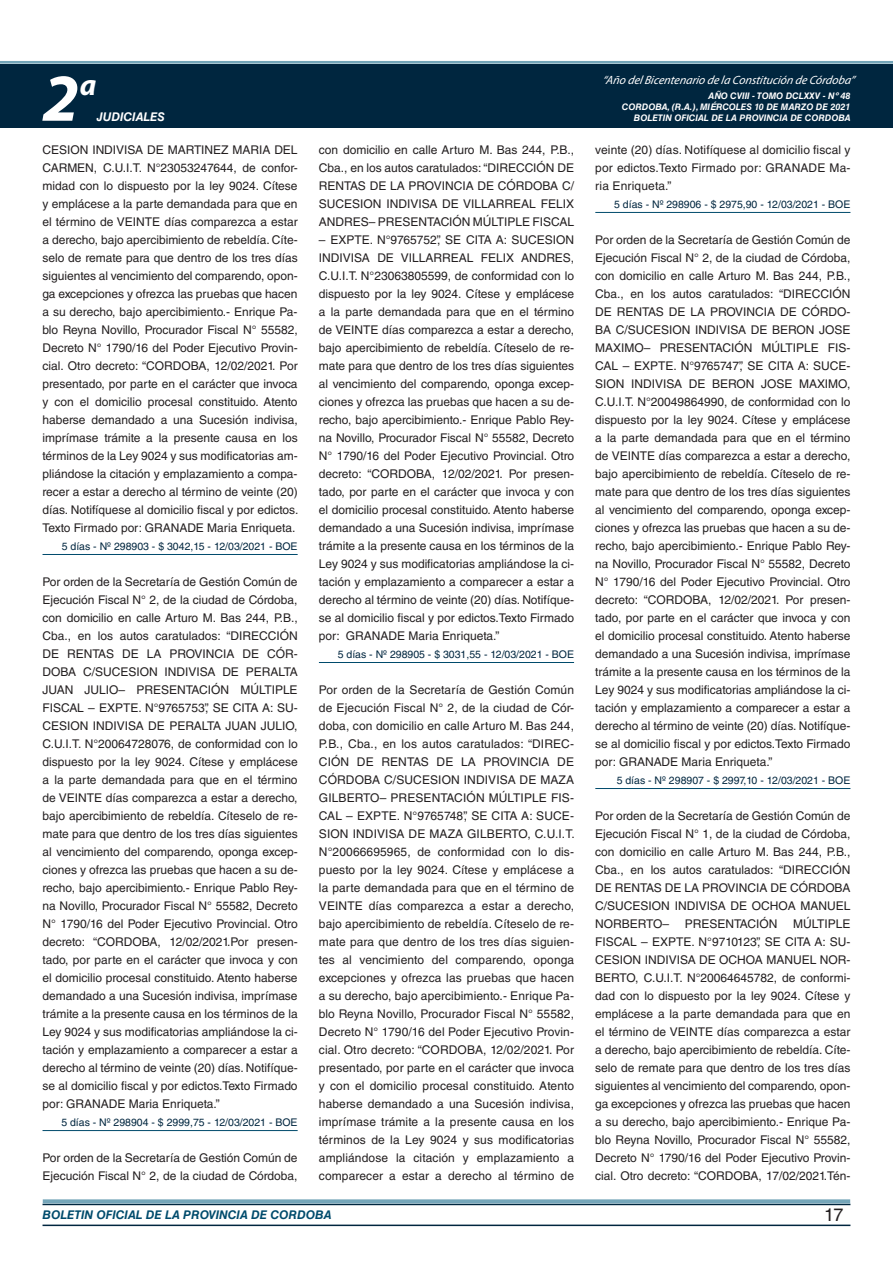
<style>
.page{position:relative;width:893px;height:1263px;background:#fff}
.page>*{position:absolute;margin:0;border:0;box-sizing:border-box;transform-origin:0 0}
.t1{font:italic 700 67.5px "Myriad Pro";color:#fff}
.t2{font:italic 700 30px "Myriad Pro";color:#fff}
.t3{font:18px "Helvetica LT Std";color:#231f20}
.t4{font:12px/18px "Helvetica LT Std";color:#231f20;text-align:justify}
.t5{font:italic 12px "Myriad Pro";color:#fff}
.t6{font:italic 700 12px "Helvetica LT Std";color:#004b6c}
.t7{font:italic 700 12px "Helvetica LT Std";color:#fff}
.t8{font:10.5px "Helvetica LT Std";color:#00263f}
.t9{font:italic 700 9px/10.8px "Helvetica LT Std";color:#fff;text-align:right}
</style>
<div class="page">
<div style="left:0;top:61px;width:893px;height:6px;background:#fff;opacity:.75"></div>
<div style="left:0;top:64px;width:893px;height:64px;background:#00263f"></div>
<hr style="left:43px;top:1224px;width:807px;height:2px;background:#00263f">
<div style="left:42px;top:1198px;width:809px;height:8px;background:#fff;opacity:.75"></div>
<hr style="left:43px;top:554px;width:255px;height:1px;background:#004b6c">
<hr style="left:43px;top:1130px;width:255px;height:1px;background:#004b6c">
<hr style="left:319px;top:662px;width:255px;height:1px;background:#004b6c">
<hr style="left:595px;top:212px;width:255px;height:1px;background:#004b6c">
<hr style="left:595px;top:788px;width:255px;height:1px;background:#004b6c">
<p class="t5" style="left:603px;top:72px;width:254px">“Año delBicentenario de la Constitución de Córdoba”</p>
<h1 class="t1" style="left:43px;top:54px;width:38px">2</h1>
<h2 class="t2" style="left:80px;top:66px;width:18px">a</h2>
<p class="t9" style="left:622px;top:91px;width:230px">AÑO CVIII - TOMO DCLXXV - Nº 48<br>CORDOBA, (R.A.), MIÉRCOLES 10 DE MARZO DE 2021</p>
<p class="t7" style="left:97px;top:110px;width:70px">JUDICIALES</p>
<p class="t9" style="left:634px;top:112px;width:218px">BOLETIN OFICIAL DE LA PROVINCIA DE CORDOBA</p>
<p class="t4" style="left:43px;top:141px;width:257px">CESION INDIVISA DE MARTINEZ MARIA DEL CARMEN, C.U.I.T. N°23053247644, de confor&shy;midad con lo dispuesto por la ley 9024. Cítese y emplácese a la parte demandada para que en el término de VEINTE días comparezca a estar a derecho, bajo apercibimiento de rebeldía. Cíte&shy;selo de remate para que dentro de los tres días siguientes al vencimiento del comparendo, opon&shy;ga excepciones y ofrezca las pruebas que hacen a su derecho, bajo apercibimiento.- Enrique Pa&shy;blo Reyna Novillo, Procurador Fiscal N° 55582, Decreto N° 1790/16 del Poder Ejecutivo Provin&shy;cial. Otro decreto: “CORDOBA, 12/02/2021. Por presentado, por parte en el carácter que invoca y con el domicilio procesal constituido. Atento haberse demandado a una Sucesión indivisa, imprímase trámite a la presente causa en los términos de la Ley 9024 y sus modificatorias am&shy;pliándose la citación y emplazamiento a compa&shy;recer a estar a derecho al término de veinte (20) días. Notifíquese al domicilio fiscal y por edictos.<br>Texto Firmado por: GRANADE Maria Enriqueta.</p>
<p class="t8" style="left:62px;top:540px;width:237px">5 días - Nº 298903 - $ 3042,15 - 12/03/2021 - BOE</p>
<p class="t4" style="left:43px;top:573px;width:257px">Por orden de la Secretaría de Gestión Común de Ejecución Fiscal N° 2, de la ciudad de Córdoba, con domicilio en calle Arturo M. Bas 244, P.B., Cba., en los autos caratulados: “DIRECCIÓN DE RENTAS DE LA PROVINCIA DE CÓR-DOBA C/SUCESION INDIVISA DE PERALTA JUAN JULIO– PRESENTACIÓN MÚLTIPLE FISCAL – EXPTE. N°9765753”, SE CITA A: SU-CESION INDIVISA DE PERALTA JUAN JULIO, C.U.I.T. N°20064728076, de conformidad con lo dispuesto por la ley 9024. Cítese y emplácese a la parte demandada para que en el término de VEINTE días comparezca a estar a derecho, bajo apercibimiento de rebeldía. Cíteselo de re&shy;mate para que dentro de los tres días siguientes al vencimiento del comparendo, oponga excep&shy;ciones y ofrezca las pruebas que hacen a su de&shy;recho, bajo apercibimiento.- Enrique Pablo Rey&shy;na Novillo, Procurador Fiscal N° 55582, Decreto N° 1790/16 del Poder Ejecutivo Provincial. Otro decreto: “CORDOBA, 12/02/2021.Por presen&shy;tado, por parte en el carácter que invoca y con el domicilio procesal constituido. Atento haberse demandado a una Sucesión indivisa, imprímase trámite a la presente causa en los términos de la Ley 9024 y sus modificatorias ampliándose la ci&shy;tación y emplazamiento a comparecer a estar a derecho al término de veinte (20) días. Notifíque&shy;se al domicilio fiscal y por edictos.Texto Firmado por: GRANADE Maria Enriqueta.”</p>
<p class="t8" style="left:61px;top:1116px;width:238px">5 días - Nº 298904 - $ 2999,75 - 12/03/2021 - BOE</p>
<p class="t4" style="left:43px;top:1149px;width:257px">Por orden de la Secretaría de Gestión Común de<br>Ejecución Fiscal N° 2, de la ciudad de Córdoba,</p>
<p class="t4" style="left:319px;top:141px;width:257px">con domicilio en calle Arturo M. Bas 244, P.B., Cba., en los autos caratulados: “DIRECCIÓN DE RENTAS DE LA PROVINCIA DE CÓRDOBA C/ SUCESION INDIVISA DE VILLARREAL FELIX ANDRES– PRESENTACIÓN MÚLTIPLE FISCAL</p>
<p class="t4" style="left:319px;top:231px;width:257px">– EXPTE. N°9765752”, SE CITA A: SUCESION INDIVISA DE VILLARREAL FELIX ANDRES, C.U.I.T. N°23063805599, de conformidad con lo dispuesto por la ley 9024. Cítese y emplácese a la parte demandada para que en el término de VEINTE días comparezca a estar a derecho, bajo apercibimiento de rebeldía. Cíteselo de re&shy;mate para que dentro de los tres días siguientes al vencimiento del comparendo, oponga excep&shy;ciones y ofrezca las pruebas que hacen a su de&shy;recho, bajo apercibimiento.- Enrique Pablo Rey&shy;na Novillo, Procurador Fiscal N° 55582, Decreto N° 1790/16 del Poder Ejecutivo Provincial. Otro decreto: “CORDOBA, 12/02/2021. Por presen&shy;tado, por parte en el carácter que invoca y con el domicilio procesal constituido. Atento haberse demandado a una Sucesión indivisa, imprímase trámite a la presente causa en los términos de la Ley 9024 y sus modificatorias ampliándose la ci&shy;tación y emplazamiento a comparecer a estar a derecho al término de veinte (20) días. Notifíque&shy;se al domicilio fiscal y por edictos.Texto Firmado por: GRANADE Maria Enriqueta.”</p>
<p class="t8" style="left:338px;top:648px;width:238px">5 días - Nº 298905 - $ 3031,55 - 12/03/2021 - BOE</p>
<p class="t4" style="left:319px;top:681px;width:257px">Por orden de la Secretaría de Gestión Común de Ejecución Fiscal N° 2, de la ciudad de Cór&shy;doba, con domicilio en calle Arturo M. Bas 244, P.B., Cba., en los autos caratulados: “DIREC-CIÓN DE RENTAS DE LA PROVINCIA DE CÓRDOBA C/SUCESION INDIVISA DE MAZA GILBERTO– PRESENTACIÓN MÚLTIPLE FIS-CAL – EXPTE. N°9765748”, SE CITA A: SUCE-SION INDIVISA DE MAZA GILBERTO, C.U.I.T.<br>N°20066695965, de conformidad con lo dis&shy;puesto por la ley 9024. Cítese y emplácese a la parte demandada para que en el término de VEINTE días comparezca a estar a derecho, bajo apercibimiento de rebeldía. Cíteselo de re&shy;mate para que dentro de los tres días siguien&shy;tes al vencimiento del comparendo, oponga excepciones y ofrezca las pruebas que hacen a su derecho, bajo apercibimiento.- Enrique Pa&shy;blo Reyna Novillo, Procurador Fiscal N° 55582, Decreto N° 1790/16 del Poder Ejecutivo Provin&shy;cial. Otro decreto: “CORDOBA, 12/02/2021. Por presentado, por parte en el carácter que invoca y con el domicilio procesal constituido. Atento haberse demandado a una Sucesión indivisa, imprímase trámite a la presente causa en los términos de la Ley 9024 y sus modificatorias ampliándose la citación y emplazamiento a comparecer a estar a derecho al término de</p>
<p class="t4" style="left:595px;top:141px;width:257px">veinte (20) días. Notifíquese al domicilio fiscal y por edictos.Texto Firmado por: GRANADE Ma&shy;ria Enriqueta.”</p>
<p class="t8" style="left:614px;top:198px;width:238px">5 días - Nº 298906 - $ 2975,90 - 12/03/2021 - BOE</p>
<p class="t4" style="left:595px;top:231px;width:257px">Por orden de la Secretaría de Gestión Común de Ejecución Fiscal N° 2, de la ciudad de Córdoba, con domicilio en calle Arturo M. Bas 244, P.B., Cba., en los autos caratulados: “DIRECCIÓN DE RENTAS DE LA PROVINCIA DE CÓRDO-BA C/SUCESION INDIVISA DE BERON JOSE MAXIMO– PRESENTACIÓN MÚLTIPLE FIS-CAL – EXPTE. N°9765747”, SE CITA A: SUCE-SION INDIVISA DE BERON JOSE MAXIMO, C.U.I.T. N°20049864990, de conformidad con lo dispuesto por la ley 9024. Cítese y emplácese a la parte demandada para que en el término de VEINTE días comparezca a estar a derecho, bajo apercibimiento de rebeldía. Cíteselo de re&shy;mate para que dentro de los tres días siguientes al vencimiento del comparendo, oponga excep&shy;ciones y ofrezca las pruebas que hacen a su de&shy;recho, bajo apercibimiento.- Enrique Pablo Rey&shy;na Novillo, Procurador Fiscal N° 55582, Decreto N° 1790/16 del Poder Ejecutivo Provincial. Otro decreto: “CORDOBA, 12/02/2021. Por presen&shy;tado, por parte en el carácter que invoca y con el domicilio procesal constituido. Atento haberse demandado a una Sucesión indivisa, imprímase trámite a la presente causa en los términos de la Ley 9024 y sus modificatorias ampliándose la ci&shy;tación y emplazamiento a comparecer a estar a derecho al término de veinte (20) días. Notifíque&shy;se al domicilio fiscal y por edictos.Texto Firmado por: GRANADE Maria Enriqueta.”</p>
<p class="t8" style="left:617px;top:774px;width:235px">5 días - Nº 298907 - $ 2997,10 - 12/03/2021 - BOE</p>
<p class="t4" style="left:595px;top:807px;width:257px">Por orden de la Secretaría de Gestión Común de Ejecución Fiscal N° 1, de la ciudad de Córdoba, con domicilio en calle Arturo M. Bas 244, P.B., Cba., en los autos caratulados: “DIRECCIÓN DE RENTAS DE LA PROVINCIA DE CÓRDOBA C/SUCESION INDIVISA DE OCHOA MANUEL NORBERTO–</p>
<p class="t4" style="left:595px;top:915px;width:257px;text-indent:198px">MÚLTIPLE FISCAL – EXPTE. N°9710123”, SE CITA A: SU-CESION INDIVISA DE OCHOA MANUEL NOR-BERTO, C.U.I.T. N°20064645782, de conformi&shy;dad con lo dispuesto por la ley 9024. Cítese y emplácese a la parte demandada para que en el término de VEINTE días comparezca a estar a derecho, bajo apercibimiento de rebeldía. Cíte&shy;selo de remate para que dentro de los tres días siguientes al vencimiento del comparendo, opon&shy;ga excepciones y ofrezca las pruebas que hacen a su derecho, bajo apercibimiento.- Enrique Pa&shy;blo Reyna Novillo, Procurador Fiscal N° 55582, Decreto N° 1790/16 del Poder Ejecutivo Provin&shy;cial. Otro decreto: “CORDOBA, 17/02/2021.Tén-</p>
<p class="t4" style="left:685px;top:915px;width:94px">PRESENTACIÓN</p>
<p class="t6" style="left:43px;top:1208px;width:290px">BOLETIN OFICIAL DE LA PROVINCIA DE CORDOBA</p>
<h3 class="t3" style="left:824px;top:1204px;width:21px">17</h3>
</div>
